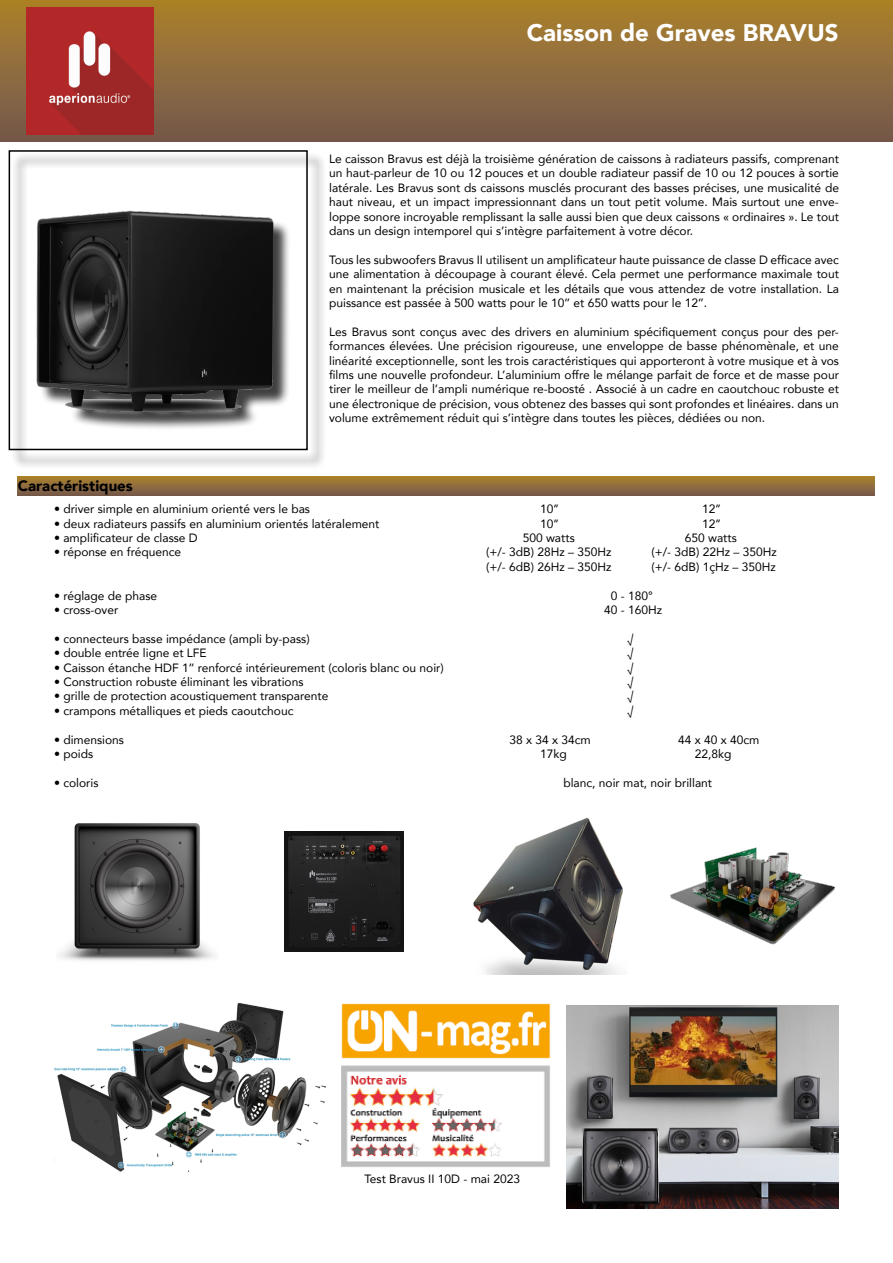
<style>
.page{position:relative;width:893px;height:1263px;background:#fff}
.page>*{position:absolute;margin:0;border:0;box-sizing:border-box;transform-origin:0 0}
.t1{font:900 24px "Avenir";color:#fff}
.t2{font:900 15px "Avenir";color:#000}
.t3{font:12px/14.4px "Avenir";color:#000;text-align:justify}
</style>
<div class="page">
<div style="left:0;top:0;width:893px;height:142px;background:linear-gradient(to bottom,#ab812b,#74584e)"></div>
<svg style="left:18px;top:476px;width:856px;height:19px;background:#916e3b"></svg>
<div style="left:11px;top:153px;width:316px;height:316px;background:#000;opacity:.75"></div>
<img style="left:20px;top:177px;width:276px;height:247px">
<div style="left:9px;top:150px;width:299px;height:300px;border:2px solid #000"></div>
<img style="left:26px;top:7px;width:128px;height:128px">
<img style="left:60px;top:823px;width:155px;height:138px">
<img style="left:284px;top:831px;width:119px;height:121px">
<img style="left:473px;top:817px;width:150px;height:157px">
<img style="left:670px;top:847px;width:165px;height:98px">
<img style="left:54px;top:1002px;width:272px;height:170px">
<img style="left:341px;top:1003px;width:210px;height:56px">
<img style="left:341px;top:1065px;width:209px;height:102px">
<img style="left:567px;top:1005px;width:272px;height:204px">
<h1 class="t1" style="left:527px;top:13px;width:313px">Caisson de Graves BRAVUS</h1>
<p class="t2" style="left:18px;top:473px;width:117px">Caractéristiques</p>
<p class="t3" style="left:329px;top:151px;width:511px">Le caisson Bravus est déjà la troisième génération de caissons à radiateurs passifs, comprenant un haut-parleur de 10 ou 12 pouces et un double radiateur passif de 10 ou 12 pouces à sortie latérale. Les Bravus sont ds caissons musclés procurant des basses précises, une musicalité de haut niveau, et un impact impressionnant dans un tout petit volume. Mais surtout une enve&shy;loppe sonore incroyable remplissant la salle aussi bien que deux caissons « ordinaires ». Le tout dans un design intemporel qui s’intègre parfaitement à votre décor.</p>
<p class="t3" style="left:329px;top:252px;width:511px">Tous les subwoofers Bravus II utilisent un amplificateur haute puissance de classe D efficace avec une alimentation à découpage à courant élevé. Cela permet une performance maximale tout en maintenant la précision musicale et les détails que vous attendez de votre installation. La puissance est passée à 500 watts pour le 10’’ et 650 watts pour le 12’’.</p>
<p class="t3" style="left:329px;top:324px;width:511px">Les Bravus sont conçus avec des drivers en aluminium spécifiquement conçus pour des per&shy;formances élevées. Une précision rigoureuse, une enveloppe de basse phénomènale, et une linéarité exceptionnelle, sont les trois caractéristiques qui apporteront à votre musique et à vos films une nouvelle profondeur. L’aluminium offre le mélange parfait de force et de masse pour tirer le meilleur de l’ampli numérique re-boosté . Associé à un cadre en caoutchouc robuste et une électronique de précision, vous obtenez des basses qui sont profondes et linéaires. dans un volume extrêmement réduit qui s’intègre dans toutes les pièces, dédiées ou non.</p>
<p class="t3" style="left:54px;top:501px;width:258px">• driver simple en aluminium orienté vers le bas</p>
<p class="t3" style="left:540px;top:501px;width:20px">10’’</p>
<p class="t3" style="left:702px;top:501px;width:20px">12’’</p>
<p class="t3" style="left:54px;top:516px;width:327px">• deux radiateurs passifs en aluminium orientés latéralement</p>
<p class="t3" style="left:540px;top:516px;width:20px">10’’</p>
<p class="t3" style="left:702px;top:516px;width:20px">12’’</p>
<p class="t3" style="left:54px;top:530px;width:145px">• amplificateur de classe D</p>
<p class="t3" style="left:523px;top:530px;width:54px">500 watts</p>
<p class="t3" style="left:685px;top:530px;width:54px">650 watts</p>
<p class="t3" style="left:54px;top:545px;width:129px">• réponse en fréquence</p>
<p class="t3" style="left:486px;top:545px;width:127px">(+/- 3dB) 28Hz – 350Hz</p>
<p class="t3" style="left:651px;top:545px;width:127px">(+/- 3dB) 22Hz – 350Hz</p>
<p class="t3" style="left:486px;top:559px;width:127px">(+/- 6dB) 26Hz – 350Hz</p>
<p class="t3" style="left:651px;top:559px;width:126px">(+/- 6dB) 1çHz – 350Hz</p>
<p class="t3" style="left:54px;top:588px;width:105px">• réglage de phase</p>
<p class="t3" style="left:611px;top:588px;width:44px">0 - 180°</p>
<p class="t3" style="left:54px;top:602px;width:66px">• cross-over</p>
<p class="t3" style="left:604px;top:602px;width:60px">40 - 160Hz</p>
<p class="t3" style="left:54px;top:631px;width:257px">• connecteurs basse impédance (ampli by-pass)</p>
<p class="t3" style="left:627px;top:631px;width:7px">√</p>
<p class="t3" style="left:54px;top:645px;width:154px">• double entrée ligne et LFE</p>
<p class="t3" style="left:627px;top:645px;width:7px">√</p>
<p class="t3" style="left:54px;top:660px;width:391px">• Caisson étanche HDF 1’’ renforcé intérieurement (coloris blanc ou noir)</p>
<p class="t3" style="left:627px;top:660px;width:7px">√</p>
<p class="t3" style="left:54px;top:674px;width:251px">• Construction robuste éliminant les vibrations</p>
<p class="t3" style="left:627px;top:674px;width:7px">√</p>
<p class="t3" style="left:54px;top:689px;width:276px">• grille de protection acoustiquement transparente</p>
<p class="t3" style="left:627px;top:689px;width:7px">√</p>
<p class="t3" style="left:54px;top:703px;width:241px">• crampons métalliques et pieds caoutchouc</p>
<p class="t3" style="left:627px;top:703px;width:7px">√</p>
<p class="t3" style="left:54px;top:732px;width:72px">• dimensions</p>
<p class="t3" style="left:509px;top:732px;width:83px">38 x 34 x 34cm</p>
<p class="t3" style="left:678px;top:732px;width:83px">44 x 40 x 40cm</p>
<p class="t3" style="left:54px;top:746px;width:41px">• poids</p>
<p class="t3" style="left:540px;top:746px;width:28px">17kg</p>
<p class="t3" style="left:695px;top:746px;width:38px">22,8kg</p>
<p class="t3" style="left:54px;top:775px;width:46px">• coloris</p>
<p class="t3" style="left:563px;top:775px;width:150px">blanc, noir mat, noir brillant</p>
<p class="t3" style="left:364px;top:1171px;width:157px">Test Bravus II 10D - mai 2023</p>
</div>
